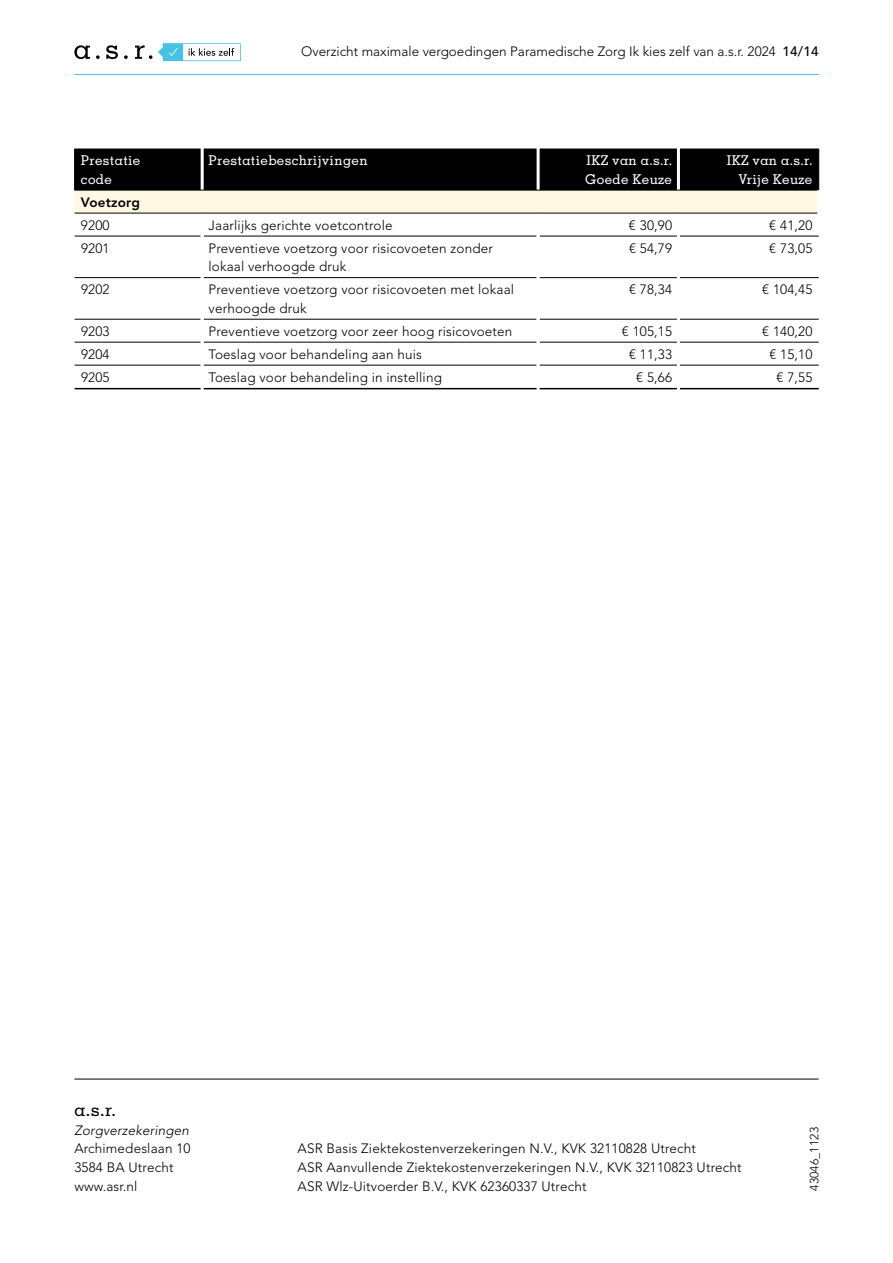
<style>
.page{position:relative;width:893px;height:1263px;background:#fff}
.page>*{position:absolute;margin:0;border:0;box-sizing:border-box;transform-origin:0 0}
.t1{font:500 18px "Memphis LT Std";color:#000}
.t2{font:300 13.5px/18.6px "Avenir LT Std";letter-spacing:.01em;color:#000}
.t3{font:500 13.5px/18.6px "Memphis LT Std";letter-spacing:.025em;color:#fff}
.t4{font:italic 300 13.5px "Avenir LT Std";letter-spacing:.01em;color:#000}
.t5{font:800 13.5px "Avenir LT Std";letter-spacing:.01em;color:#000}
.t6{font:300 12px "Avenir LT Std";letter-spacing:.01em;color:#000}
.s1{font-weight:500}
</style>
<div class="page">
<div style="left:75px;top:150px;width:743px;height:40px;background:#000"></div>
<div style="left:75px;top:190px;width:744px;height:23px;background:#fff8e3"></div>
<hr style="left:75px;top:149px;width:126px;height:1px;background:#000">
<hr style="left:74px;top:149px;width:1px;height:41px;background:#000">
<hr style="left:204px;top:149px;width:333px;height:1px;background:#000">
<hr style="left:540px;top:149px;width:137px;height:1px;background:#000">
<hr style="left:680px;top:149px;width:139px;height:1px;background:#000">
<hr style="left:818px;top:149px;width:1px;height:41px;background:#000">
<hr style="left:75px;top:236px;width:126px;height:1px;background:#000">
<hr style="left:204px;top:236px;width:333px;height:1px;background:#000">
<hr style="left:540px;top:236px;width:137px;height:1px;background:#000">
<hr style="left:680px;top:236px;width:139px;height:1px;background:#000">
<hr style="left:75px;top:277px;width:126px;height:1px;background:#000">
<hr style="left:204px;top:277px;width:333px;height:1px;background:#000">
<hr style="left:540px;top:277px;width:137px;height:1px;background:#000">
<hr style="left:680px;top:277px;width:139px;height:1px;background:#000">
<hr style="left:75px;top:319px;width:126px;height:1px;background:#000">
<hr style="left:204px;top:319px;width:333px;height:1px;background:#000">
<hr style="left:540px;top:319px;width:137px;height:1px;background:#000">
<hr style="left:680px;top:319px;width:139px;height:1px;background:#000">
<hr style="left:75px;top:342px;width:126px;height:1px;background:#000">
<hr style="left:204px;top:342px;width:333px;height:1px;background:#000">
<hr style="left:540px;top:342px;width:137px;height:1px;background:#000">
<hr style="left:680px;top:342px;width:139px;height:1px;background:#000">
<hr style="left:75px;top:365px;width:126px;height:1px;background:#000">
<hr style="left:204px;top:365px;width:333px;height:1px;background:#000">
<hr style="left:540px;top:365px;width:137px;height:1px;background:#000">
<hr style="left:680px;top:365px;width:139px;height:1px;background:#000">
<hr style="left:201px;top:149px;width:3px;height:41px;background:#fff">
<hr style="left:537px;top:149px;width:3px;height:41px;background:#fff">
<hr style="left:677px;top:149px;width:3px;height:41px;background:#fff">
<hr style="left:75px;top:388px;width:126px;height:1px;background:#000">
<hr style="left:204px;top:388px;width:333px;height:1px;background:#000">
<hr style="left:540px;top:388px;width:137px;height:1px;background:#000">
<hr style="left:680px;top:388px;width:139px;height:1px;background:#000">
<hr style="left:75px;top:190px;width:127px;height:1px;background:#000">
<hr style="left:202px;top:190px;width:336px;height:1px;background:#000">
<hr style="left:538px;top:190px;width:140px;height:1px;background:#000">
<hr style="left:678px;top:190px;width:141px;height:1px;background:#000">
<hr style="left:817px;top:190px;width:3px;height:23px;background:#fff">
<hr style="left:75px;top:213px;width:127px;height:1px;background:#000">
<hr style="left:202px;top:213px;width:336px;height:1px;background:#000">
<hr style="left:538px;top:213px;width:140px;height:1px;background:#000">
<hr style="left:678px;top:213px;width:139px;height:1px;background:#000">
<hr style="left:74px;top:1079px;width:745px;height:1px;background:#000">
<hr style="left:74px;top:74px;width:745px;height:1px;background:#46c2e6">
<svg style="left:106px;top:45px;width:12px;height:14px"></svg>
<svg style="left:74px;top:45px;width:16px;height:14px"></svg>
<svg style="left:96px;top:55px;width:4px;height:4px"></svg>
<svg style="left:124px;top:55px;width:4px;height:4px"></svg>
<svg style="left:135px;top:45px;width:17px;height:14px"></svg>
<svg style="left:158px;top:43px;width:83px;height:18px"></svg>
<p class="t2" style="left:301px;top:42px;width:519px">Overzicht maximale vergoedingen Paramedische Zorg Ik kies zelf van a.s.r. 2024 <span class="s1">14/14</span></p>
<p class="t3" style="left:81px;top:151px;width:61px">Prestatie code</p>
<p class="t3" style="left:209px;top:151px;width:161px">Prestatiebeschrijvingen</p>
<p class="t3" style="left:585px;top:151px;width:88px">IKZ van a.s.r.<br>Goede Keuze</p>
<p class="t3" style="left:727px;top:151px;width:87px;text-align:right">IKZ van a.s.r.<br>Vrije Keuze</p>
<p class="t5" style="left:81px;top:194px;width:60px">Voetzorg</p>
<p class="t2" style="left:81px;top:216px;width:30px">9200</p>
<p class="t2" style="left:209px;top:216px;width:186px">Jaarlijks gerichte voetcontrole</p>
<p class="t2" style="left:629px;top:216px;width:45px">€ 30,90</p>
<p class="t2" style="left:769px;top:216px;width:45px">€ 41,20</p>
<p class="t2" style="left:81px;top:239px;width:30px">9201</p>
<p class="t2" style="left:209px;top:239px;width:286px">Preventieve voetzorg voor risicovoeten zonder lokaal verhoogde druk</p>
<p class="t2" style="left:629px;top:239px;width:45px">€ 54,79</p>
<p class="t2" style="left:769px;top:239px;width:45px">€ 73,05</p>
<p class="t2" style="left:81px;top:280px;width:30px">9202</p>
<p class="t2" style="left:209px;top:280px;width:307px">Preventieve voetzorg voor risicovoeten met lokaal verhoogde druk</p>
<p class="t2" style="left:629px;top:280px;width:45px">€ 78,34</p>
<p class="t2" style="left:762px;top:280px;width:52px">€ 104,45</p>
<p class="t2" style="left:81px;top:322px;width:30px">9203</p>
<p class="t2" style="left:209px;top:322px;width:305px">Preventieve voetzorg voor zeer hoog risicovoeten</p>
<p class="t2" style="left:622px;top:322px;width:52px">€ 105,15</p>
<p class="t2" style="left:762px;top:322px;width:52px">€ 140,20</p>
<p class="t2" style="left:81px;top:345px;width:30px">9204</p>
<p class="t2" style="left:209px;top:345px;width:215px">Toeslag voor behandeling aan huis</p>
<p class="t2" style="left:629px;top:345px;width:45px">€ 11,33</p>
<p class="t2" style="left:769px;top:345px;width:45px">€ 15,10</p>
<p class="t2" style="left:81px;top:368px;width:30px">9205</p>
<p class="t2" style="left:209px;top:368px;width:235px">Toeslag voor behandeling in instelling</p>
<p class="t2" style="left:636px;top:368px;width:37px">€ 5,66</p>
<p class="t2" style="left:776px;top:368px;width:37px">€ 7,55</p>
<h1 class="t1" style="left:74px;top:1099px;width:43px">a.s.r.</h1>
<p class="t4" style="left:74px;top:1122px;width:116px">Zorgverzekeringen</p>
<p class="t2" style="left:74px;top:1139px;width:118px">Archimedeslaan 10<br>3584 BA Utrecht www.asr.nl</p>
<p class="t2" style="left:298px;top:1139px;width:445px">ASR Basis Ziektekostenverzekeringen N.V., KVK 32110828 Utrecht<br>ASR Aanvullende Ziektekostenverzekeringen N.V., KVK 32110823 Utrecht<br>ASR Wlz-Uitvoerder B.V., KVK 62360337 Utrecht</p>
<p class="t6" style="left:807px;top:1191px;width:65px;rotate:-90deg">43046_1123</p>
</div>
